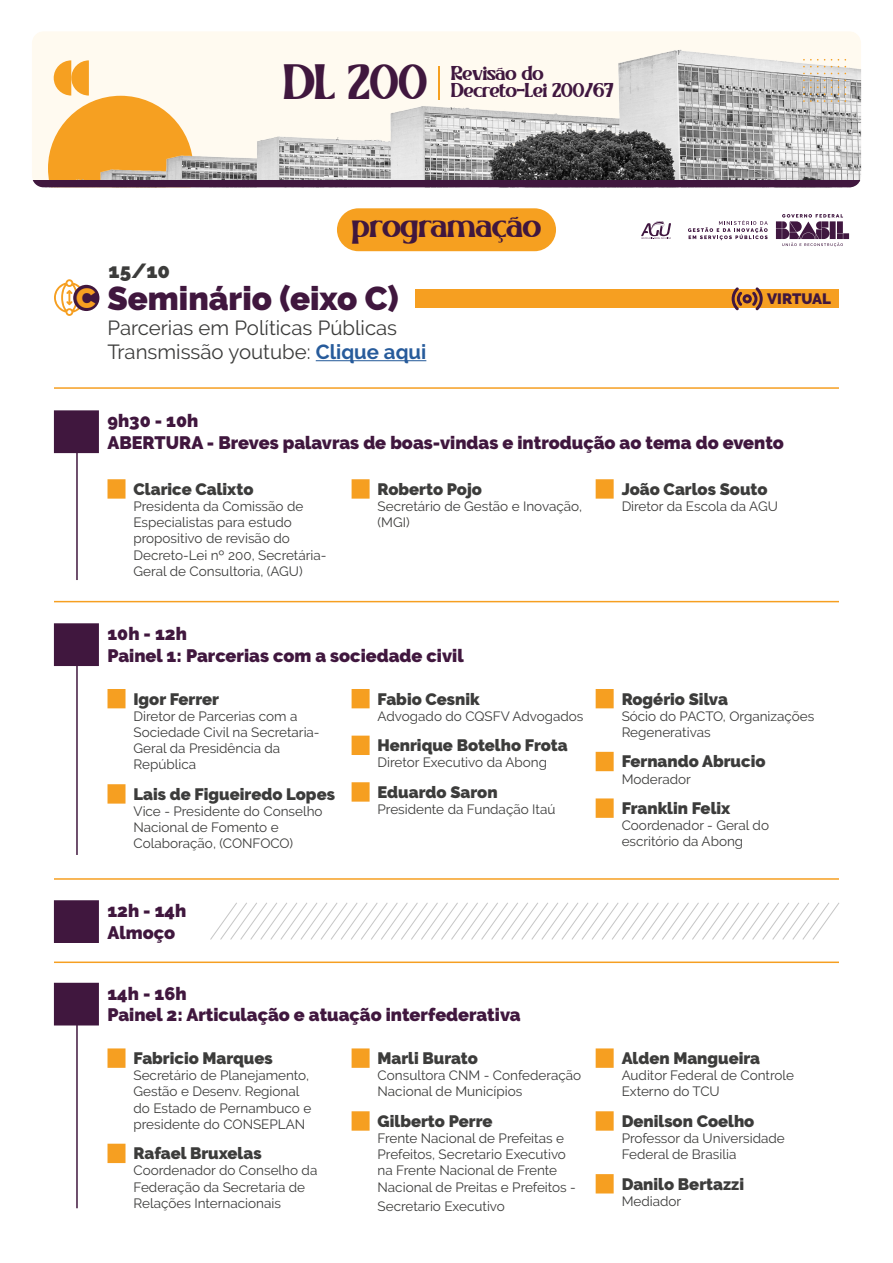
<style>
.page{position:relative;width:893px;height:1263px;background:#fff}
.page>*{position:absolute;margin:0;border:0;box-sizing:border-box;transform-origin:0 0}
.t1{font:49.35px "RHELAX";color:#40173e}
.t2{font:900 33px "Raleway";color:#40173e}
.t3{font:33px "RHELAX";color:#40173e}
.t4{font:900 28.2px "Rawline";color:#f69f21}
.t5{font:20.4px/24.5px "Raleway";color:#3c3c3b}
.t6{font:900 20.4px "Raleway";color:#3c3c3b}
.t7{font:19.95px/16.5px "RHELAX";color:#40173f}
.t8{font:900 18px/21.6px "Raleway";color:#40173e}
.t9{font:900 16.5px "Raleway";color:#3c3c3b}
.t10{font:900 15px "Raleway";color:#40173e}
.t11{font:13.5px/16.2px "Raleway";color:#3c3c3b}
.s1{font-weight:700;color:#275b9b}
</style>
<div class="page">
<div style="left:337px;top:208px;width:219px;height:43px;background:#f6a020;border-radius:21px"></div>
<div style="left:32px;top:32px;width:829px;height:14px;background:#fffaf0"></div>
<img style="left:32px;top:46px;width:829px;height:134px">
<div style="left:32px;top:180px;width:829px;height:7px;background:#40173e"></div>
<svg style="left:803px;top:59px;width:15px;height:8px"></svg>
<svg style="left:838px;top:59px;width:8px;height:8px"></svg>
<svg style="left:803px;top:73px;width:15px;height:1px"></svg>
<svg style="left:803px;top:80px;width:15px;height:22px"></svg>
<svg style="left:824px;top:80px;width:1px;height:22px"></svg>
<svg style="left:831px;top:80px;width:1px;height:22px"></svg>
<svg style="left:838px;top:80px;width:8px;height:22px"></svg>
<svg style="left:48px;top:60px;width:145px;height:120px"></svg>
<hr style="left:438px;top:66px;width:2px;height:34px;background:#f6a020">
<hr style="left:316px;top:360px;width:110px;height:1px;background:#275b9b">
<div style="left:54px;top:410px;width:45px;height:43px;background:#40173e"></div>
<div style="left:54px;top:623px;width:45px;height:43px;background:#40173e"></div>
<div style="left:54px;top:983px;width:45px;height:42px;background:#40173e"></div>
<div style="left:54px;top:900px;width:45px;height:43px;background:#40173e"></div>
<svg style="left:54px;top:279px;width:28px;height:37px"></svg>
<div style="left:73px;top:285px;width:26px;height:26px;background:#40173e;border-radius:50%"></div>
<div style="left:415px;top:290px;width:424px;height:18px;background:#f69f21"></div>
<hr style="left:54px;top:387px;width:785px;height:2px;background:#f69f21">
<hr style="left:54px;top:601px;width:785px;height:1px;background:#f69f21">
<hr style="left:54px;top:878px;width:785px;height:2px;background:#f69f21">
<hr style="left:54px;top:961px;width:785px;height:2px;background:#f69f21">
<hr style="left:76px;top:428px;width:2px;height:152px;background:#40173e">
<hr style="left:76px;top:648px;width:2px;height:207px;background:#40173e">
<hr style="left:76px;top:1008px;width:2px;height:200px;background:#40173e">
<div style="left:108px;top:479px;width:18px;height:20px;background:#f69f21"></div>
<div style="left:108px;top:689px;width:18px;height:19px;background:#f69f21"></div>
<div style="left:108px;top:784px;width:18px;height:20px;background:#f69f21"></div>
<div style="left:108px;top:1048px;width:18px;height:20px;background:#f69f21"></div>
<div style="left:108px;top:1144px;width:18px;height:19px;background:#f69f21"></div>
<div style="left:352px;top:479px;width:18px;height:20px;background:#f69f21"></div>
<div style="left:352px;top:689px;width:18px;height:19px;background:#f69f21"></div>
<div style="left:352px;top:736px;width:18px;height:19px;background:#f69f21"></div>
<div style="left:352px;top:782px;width:18px;height:20px;background:#f69f21"></div>
<div style="left:352px;top:1048px;width:18px;height:20px;background:#f69f21"></div>
<div style="left:352px;top:1111px;width:18px;height:20px;background:#f69f21"></div>
<div style="left:596px;top:479px;width:18px;height:20px;background:#f69f21"></div>
<div style="left:596px;top:689px;width:18px;height:19px;background:#f69f21"></div>
<div style="left:596px;top:752px;width:18px;height:19px;background:#f69f21"></div>
<div style="left:596px;top:798px;width:18px;height:20px;background:#f69f21"></div>
<div style="left:596px;top:1048px;width:18px;height:20px;background:#f69f21"></div>
<div style="left:596px;top:1111px;width:18px;height:20px;background:#f69f21"></div>
<div style="left:596px;top:1174px;width:18px;height:19px;background:#f69f21"></div>
<svg style="left:210px;top:902px;width:630px;height:38px"></svg>
<svg style="left:732px;top:287px;width:31px;height:23px"></svg>
<svg style="left:641px;top:221px;width:30px;height:18px"></svg>
<svg style="left:688px;top:220px;width:80px;height:20px"></svg>
<svg style="left:776px;top:214px;width:73px;height:33px"></svg>
<h1 class="t1" style="left:283px;top:54px;width:145px">DL 200</h1>
<h3 class="t7" style="left:451px;top:65px;width:164px">Revisão do<br>Decreto-Lei 200/67</h3>
<h3 class="t4" style="left:76px;top:276px;width:21px">C</h3>
<h3 class="t6" style="left:109px;top:259px;width:63px">15/10</h3>
<h2 class="t3" style="left:352px;top:207px;width:190px">programação</h2>
<h2 class="t2" style="left:107px;top:280px;width:293px">Seminário (eixo C)</h2>
<h3 class="t5" style="left:107px;top:315px;width:320px">Parcerias em Políticas Públicas<br>Transmissão youtube: <span class="s1">Clique aqui</span></h3>
<p class="t10" style="left:767px;top:290px;width:65px">VIRTUAL</p>
<h3 class="t8" style="left:107px;top:410px;width:678px">9h30 - 10h<br>ABERTURA - Breves palavras de boas-vindas e introdução ao tema do evento</h3>
<p class="t9" style="left:134px;top:479px;width:121px">Clarice Calixto</p>
<p class="t11" style="left:134px;top:498px;width:195px">Presidenta da Comissão de<br>Especialistas para estudo propositivo de revisão do<br>Decreto-Lei nº 200, Secretária-<br>Geral de Consultoria, (AGU)</p>
<p class="t9" style="left:378px;top:479px;width:106px">Roberto Pojo</p>
<p class="t11" style="left:378px;top:498px;width:206px">Secretário de Gestão e Inovação, (MGI)</p>
<h3 class="t8" style="left:107px;top:623px;width:358px">10h - 12h<br>Painel 1: Parcerias com a sociedade civil</h3>
<p class="t9" style="left:134px;top:689px;width:87px">Igor Ferrer</p>
<p class="t11" style="left:134px;top:708px;width:188px">Diretor de Parcerias com a<br>Sociedade Civil na Secretaria-<br>Geral da Presidência da<br>República</p>
<p class="t9" style="left:134px;top:784px;width:203px">Lais de Figueiredo Lopes</p>
<p class="t11" style="left:134px;top:803px;width:191px">Vice - Presidente do Conselho<br>Nacional de Fomento e<br>Colaboração, (CONFOCO)</p>
<p class="t9" style="left:378px;top:689px;width:104px">Fabio Cesnik</p>
<p class="t11" style="left:378px;top:708px;width:207px">Advogado do CQSFV Advogados</p>
<p class="t9" style="left:378px;top:736px;width:192px">Henrique Botelho Frota</p>
<p class="t11" style="left:378px;top:754px;width:171px">Diretor Executivo da Abong</p>
<p class="t9" style="left:378px;top:782px;width:122px">Eduardo Saron</p>
<p class="t11" style="left:378px;top:801px;width:179px">Presidente da Fundação Itaú</p>
<p class="t9" style="left:622px;top:479px;width:147px">João Carlos Souto</p>
<p class="t11" style="left:622px;top:498px;width:158px">Diretor da Escola da AGU</p>
<p class="t9" style="left:622px;top:689px;width:108px">Rogério Silva</p>
<p class="t11" style="left:622px;top:708px;width:194px">Sócio do PACTO, Organizações<br>Regenerativas</p>
<p class="t9" style="left:622px;top:752px;width:145px">Fernando Abrucio</p>
<p class="t11" style="left:622px;top:771px;width:71px">Moderador</p>
<p class="t9" style="left:622px;top:798px;width:110px">Franklin Felix</p>
<p class="t11" style="left:622px;top:817px;width:149px">Coordenador - Geral do escritório da Abong</p>
<h3 class="t8" style="left:107px;top:900px;width:80px">12h - 14h<br>Almoço</h3>
<h3 class="t8" style="left:107px;top:982px;width:415px">14h - 16h<br>Painel 2: Articulação e atuação interfederativa</h3>
<p class="t9" style="left:134px;top:1048px;width:141px">Fabricio Marques</p>
<p class="t11" style="left:134px;top:1067px;width:179px">Secretário de Planejamento,<br>Gestão e Desenv. Regional do Estado de Pernambuco e presidente do CONSEPLAN</p>
<p class="t9" style="left:134px;top:1144px;width:130px">Rafael Bruxelas</p>
<p class="t11" style="left:134px;top:1162px;width:185px">Coordenador do Conselho da<br>Federação da Secretaria de<br>Relações Internacionais</p>
<p class="t9" style="left:378px;top:1048px;width:102px">Marli Burato</p>
<p class="t11" style="left:378px;top:1067px;width:205px">Consultora CNM - Confederação<br>Nacional de Municípios</p>
<p class="t9" style="left:378px;top:1111px;width:116px">Gilberto Perre</p>
<p class="t11" style="left:378px;top:1130px;width:200px">Frente Nacional de Prefeitas e<br>Prefeitos, Secretario Executivo na Frente Nacional de Frente<br>Nacional de Preitas e Prefeitos -</p>
<p class="t11" style="left:378px;top:1198px;width:129px">Secretario Executivo</p>
<p class="t9" style="left:622px;top:1048px;width:140px">Alden Mangueira</p>
<p class="t11" style="left:622px;top:1067px;width:174px">Auditor Federal de Controle<br>Externo do TCU</p>
<p class="t9" style="left:622px;top:1111px;width:134px">Denilson Coelho</p>
<p class="t11" style="left:622px;top:1130px;width:165px">Professor da Universidade<br>Federal de Brasilia</p>
<p class="t9" style="left:622px;top:1174px;width:124px">Danilo Bertazzi</p>
<p class="t11" style="left:622px;top:1193px;width:61px">Mediador</p>
</div>
